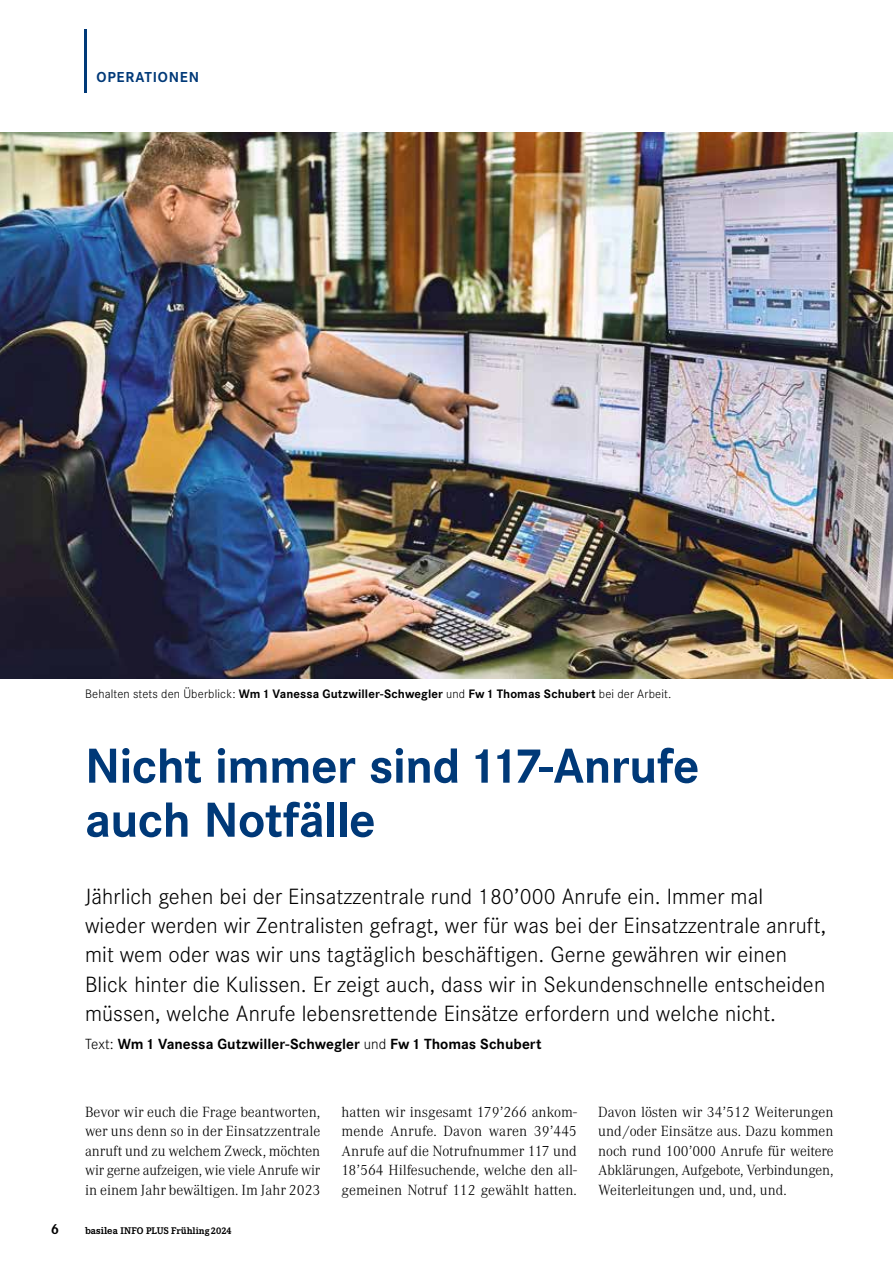
<style>
.page{position:relative;width:893px;height:1263px;background:#fff}
.page>*{position:absolute;margin:0;border:0;box-sizing:border-box;transform-origin:0 0}
.t1{font:700 51px/54px "Corporate S";letter-spacing:-.015em;color:#003978}
.t2{font:300 22.95px/29.2px "Corporate S";letter-spacing:.005em;color:#000}
.t3{font:300 15.3px/19.5px "Corporate A";color:#000;text-align:justify}
.t4{font:700 15.3px "Corporate S";color:#000}
.t5{font:300 15.15px "Corporate A";letter-spacing:-.01em;color:#000}
.t6{font:700 15px "Corporate S";letter-spacing:.05em;color:#003978}
.t7{font:700 15px "Corporate E";color:#000}
.t8{font:700 12.75px "Corporate S";letter-spacing:.01em;color:#000}
.t9{font:700 10.05px "Corporate E";color:#000}
.s1{font-weight:300}
.s2{font-size:10.5px}
</style>
<div class="page">
<img style="left:0;top:132px;width:893px;height:546px">
<hr style="left:84px;top:29px;width:2px;height:64px;background:#003978">
<p class="t6" style="left:97px;top:67px;width:104px">OPERATIONEN</p>
<p class="t8" style="left:85px;top:684px;width:588px"><span class="s1">Behalten stets den Überblick:</span> Wm 1 Vanessa Gutzwiller-Schwegler <span class="s1">und</span> Fw 1 Thomas Schubert <span class="s1">bei der Arbeit.</span></p>
<h1 class="t1" style="left:85px;top:737px;width:616px">Nicht immer sind 117-Anrufe auch Notfälle</h1>
<p class="t2" style="left:85px;top:881px;width:743px">Jährlich gehen bei der Einsatzzentrale rund 180’000 Anrufe ein. Immer mal wieder werden wir Zentralisten gefragt, wer für was bei der Einsatzzentrale anruft, mit wem oder was wir uns tagtäglich beschäftigen. Gerne gewähren wir einen Blick hinter die Kulissen. Er zeigt auch, dass wir in Sekundenschnelle entscheiden müssen, welche Anrufe lebensrettende Einsätze erfordern und welche nicht.</p>
<p class="t4" style="left:85px;top:1033px;width:458px"><span class="s1">Text:</span> Wm 1 Vanessa Gutzwiller-Schwegler <span class="s1">und</span> Fw 1 Thomas Schubert</p>
<p class="t3" style="left:85px;top:1101px;width:237px">Bevor wir euch die Frage beantworten, wer uns denn so in der Einsatzzentrale anruft und zu welchem Zweck, möchten</p>
<p class="t5" style="left:85px;top:1160px;width:237px">wir gerne aufzeigen, wie viele Anrufe wir</p>
<p class="t3" style="left:85px;top:1179px;width:237px">in einem Jahr bewältigen. Im Jahr 2023</p>
<p class="t7" style="left:51px;top:1219px;width:9px">6</p>
<p class="t9" style="left:85px;top:1224px;width:148px"><span class="s2">basilea</span> INFO PLUS Frühling 2024</p>
<p class="t3" style="left:342px;top:1101px;width:237px">hatten wir insgesamt 179’266 ankom&shy;mende Anrufe. Davon waren 39’445<br>Anrufe auf die Notrufnummer 117 und 18’564 Hilfesuchende, welche den all&shy;gemeinen Notruf 112 gewählt hatten.</p>
<p class="t3" style="left:598px;top:1101px;width:237px">Davon lösten wir 34’512 Weiterungen und /oder Einsätze aus. Dazu kommen noch rund 100’000 Anrufe für weitere Abklärungen, Aufgebote, Verbindungen, Weiterleitungen und, und, und.</p>
</div>
